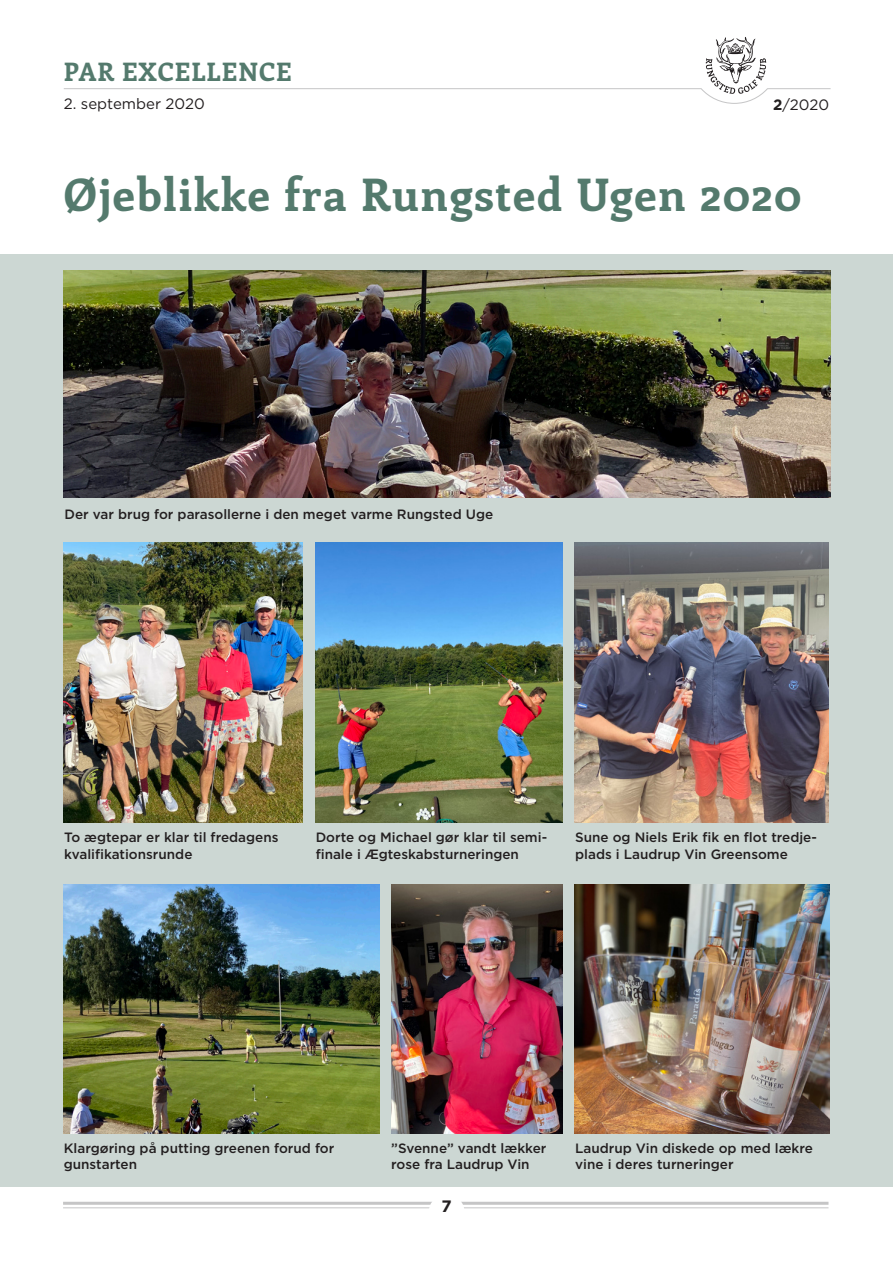
<style>
.page{position:relative;width:893px;height:1263px;background:#fff}
.page>*{position:absolute;margin:0;border:0;box-sizing:border-box;transform-origin:0 0}
.t1{font:700 45px "Enriqueta";letter-spacing:.04em;color:#547a6d}
.t2{font:700 25.5px "Enriqueta";letter-spacing:.04em;color:#547a6d}
.t3{font:700 16.5px "Gotham";color:#231f20}
.t4{font:15px "Gotham";color:#231f20}
.Mellemrubrik{font:500 13.5px/16.5px "Gotham";color:#231f20}
.s1{font-weight:700}
</style>
<div class="page">
<hr style="left:63px;top:1207px;width:765px;height:1px;background:#c5c5c6">
<hr style="left:63px;top:1202px;width:765px;height:3px;background:#c5c5c6">
<div style="left:429px;top:1194px;width:35px;height:36px;background:#fff;border-radius:50%"></div>
<div style="left:0;top:254px;width:893px;height:932px;background:#ccd7d3"></div>
<img style="left:64px;top:270px;width:767px;height:227px">
<img style="left:64px;top:542px;width:239px;height:281px">
<img style="left:575px;top:542px;width:253px;height:281px">
<img style="left:392px;top:884px;width:170px;height:249px">
<img style="left:63px;top:884px;width:316px;height:249px">
<img style="left:575px;top:884px;width:254px;height:249px">
<img style="left:316px;top:542px;width:246px;height:281px">
<svg style="left:63px;top:37px;width:768px;height:67px"></svg>
<p class="t2" style="left:64px;top:54px;width:230px">PAR EXCELLENCE</p>
<p class="t4" style="left:64px;top:95px;width:143px">2. september 2020</p>
<p class="t4" style="left:773px;top:96px;width:57px"><span class="s1">2</span>/2020</p>
<p class="t1" style="left:64px;top:164px;width:739px">Øjeblikke fra Rungsted Ugen 2020</p>
<p class="Mellemrubrik" style="left:64px;top:506px;width:430px">Der var brug for parasollerne i den meget varme Rungsted Uge</p>
<p class="Mellemrubrik" style="left:64px;top:829px;width:216px">To ægtepar er klar til fredagens</p>
<p class="Mellemrubrik" style="left:64px;top:846px;width:130px">kvalifikationsrunde</p>
<p class="Mellemrubrik" style="left:316px;top:829px;width:233px">Dorte og Michael gør klar til semi&shy;finale i Ægteskabsturneringen</p>
<p class="Mellemrubrik" style="left:575px;top:829px;width:243px">Sune og Niels Erik fik en flot tredje&shy;plads i Laudrup Vin Greensome</p>
<p class="Mellemrubrik" style="left:64px;top:1139px;width:272px">Klargøring på putting greenen forud for</p>
<p class="Mellemrubrik" style="left:64px;top:1156px;width:75px">gunstarten</p>
<p class="Mellemrubrik" style="left:391px;top:1139px;width:157px">”Svenne” vandt lækker rose fra Laudrup Vin</p>
<p class="t3" style="left:442px;top:1195px;width:12px">7</p>
<p class="Mellemrubrik" style="left:575px;top:1139px;width:239px">Laudrup Vin diskede op med lækre vine i deres turneringer</p>
</div>
